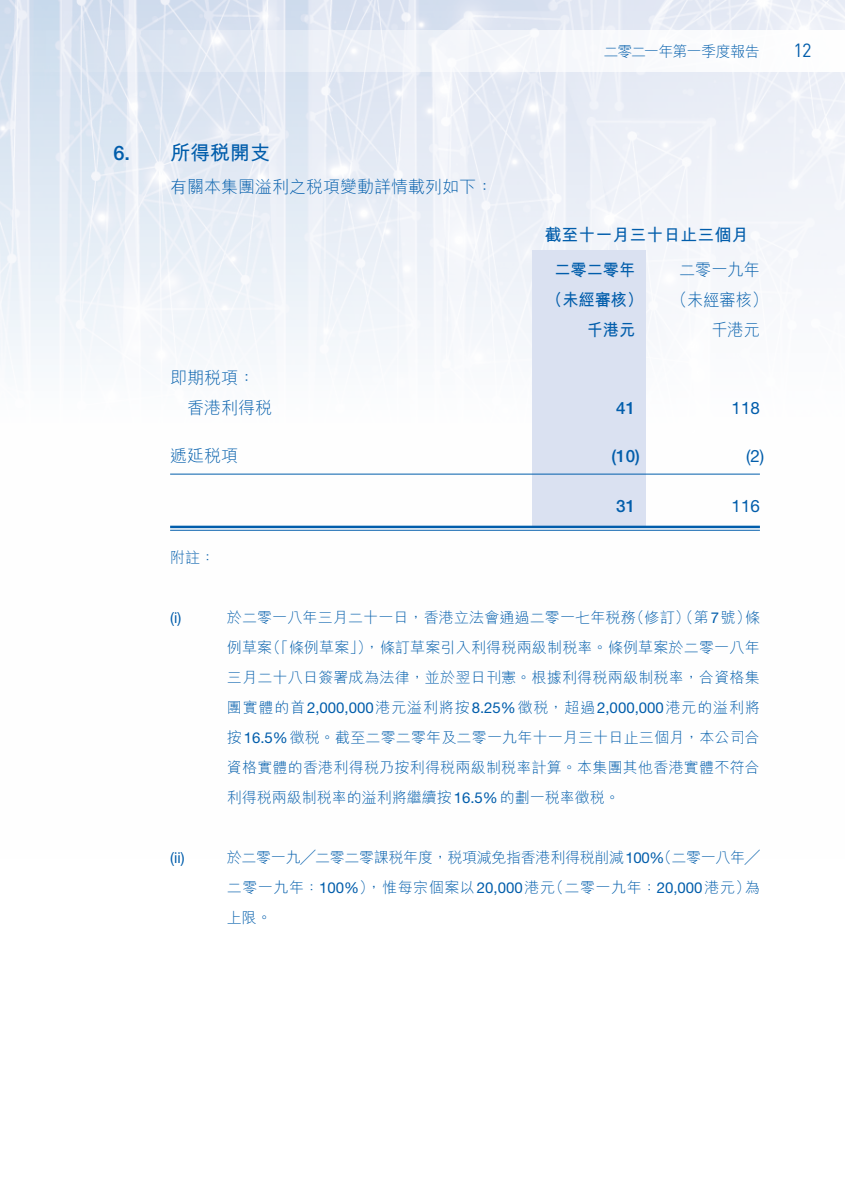
<style>
.page{position:relative;width:845px;height:1191px;background:#fff}
.page>*{position:absolute;margin:0;border:0;box-sizing:border-box;transform-origin:0 0}
.Subhead_1{font:700 20px "M Hei HK";color:#015dab}
.t1{font:18.8px "DIN";color:#015dab;scale:.95 1}
.Body_Text{font:300 17px "M Hei HK";color:#015dab}
.Table_2_Colume{font:700 17px "M Hei HK";color:#015dab;scale:.95 1}
.Table_2_Colume-2{font:300 17px "M Hei HK";color:#015dab;scale:.95 1}
.Table_2_Colume-3{font:300 17px "M Hei HK";color:#015dab}
.Table_2_Colume-4{font:700 17px "M Hei HK";color:#015dab}
.Table_2_Colume-5{font:17px "Helvetica Neue LT Std";color:#015dab}
.Table_2_Colume-6{font:500 17px "Helvetica Neue LT Std";color:#015dab}
.Notes{font:300 15px/30px "M Hei HK";color:#015dab;text-align:justify}
.Notes-2{font:300 15px "M Hei HK";letter-spacing:-.045em;color:#015dab}
.Notes-3{font:15px "Helvetica Neue LT Std";color:#015dab}
.s1{font-family:"Helvetica Neue LT Std";font-weight:500}
.s2{font-family:"Helvetica Neue LT Std";font-weight:400}
</style>
<div class="page">
<img style="left:1px;top:0;width:844px;height:530px">
<svg style="left:1px;top:30px;width:844px;height:41px;fill:#f1f3f9"></svg>
<div style="left:532px;top:251px;width:113px;height:276px;background:#dae1f1"></div>
<hr style="left:170px;top:473px;width:590px;height:1px;background:#015dab">
<hr style="left:170px;top:525px;width:590px;height:3px;background:#015dab">
<hr style="left:170px;top:530px;width:590px;height:1px;background:#015dab">
<p class="Subhead_1" style="left:113px;top:138px;width:158px"><span class="s1">6.</span> 所得稅開支</p>
<p class="Body_Text" style="left:170px;top:178px;width:324px">有關本集團溢利之稅項變動詳情載列如下：</p>
<p class="Notes-2" style="left:603px;top:44px;width:158px">二零二一年第一季度報告</p>
<p class="t1" style="left:793px;top:39px;width:21px">12</p>
<p class="Table_2_Colume-4" style="left:544px;top:222px;width:205px">截至十一月三十日止三個月</p>
<p class="Table_2_Colume" style="left:554px;top:258px;width:86px">二零二零年</p>
<p class="Table_2_Colume-2" style="left:679px;top:261px;width:86px">二零一九年</p>
<p class="Table_2_Colume" style="left:546px;top:288px;width:104px">（未經審核）</p>
<p class="Table_2_Colume-2" style="left:671px;top:291px;width:104px">（未經審核）</p>
<p class="Table_2_Colume" style="left:587px;top:318px;width:53px">千港元</p>
<p class="Table_2_Colume-2" style="left:711px;top:321px;width:53px">千港元</p>
<p class="Table_2_Colume-3" style="left:170px;top:369px;width:86px">即期稅項：</p>
<p class="Table_2_Colume-3" style="left:187px;top:399px;width:86px">香港利得稅</p>
<p class="Table_2_Colume-6" style="left:616px;top:398px;width:20px">41</p>
<p class="Table_2_Colume-5" style="left:731px;top:398px;width:30px">118</p>
<p class="Table_2_Colume-3" style="left:170px;top:447px;width:69px">遞延稅項</p>
<p class="Table_2_Colume-6" style="left:611px;top:446px;width:30px">(10)</p>
<p class="Table_2_Colume-5" style="left:746px;top:446px;width:20px">(2)</p>
<p class="Table_2_Colume-6" style="left:616px;top:496px;width:20px">31</p>
<p class="Table_2_Colume-5" style="left:731px;top:496px;width:30px">116</p>
<p class="Notes" style="left:170px;top:542px;width:46px">附註：</p>
<p class="Notes-3" style="left:170px;top:608px;width:13px">(i)</p>
<p class="Notes" style="left:227px;top:602px;width:534px">於二零一八年三月二十一日，香港立法會通過二零一七年稅務（修訂）（第<span class="s2">7</span>號）條例草案（「條例草案」），條訂草案引入利得稅兩級制稅率。條例草案於二零一八年三月二十八日簽署成為法律，並於翌日刊憲。根據利得稅兩級制稅率，合資格集團實體的首<span class="s2">2,000,000</span>港元溢利將按<span class="s2">8.25%</span>徵稅，超過<span class="s2">2,000,000</span>港元的溢利將按<span class="s2">16.5%</span>徵稅。截至二零二零年及二零一九年十一月三十日止三個月，本公司合資格實體的香港利得稅乃按利得稅兩級制稅率計算。本集團其他香港實體不符合利得稅兩級制稅率的溢利將繼續按<span class="s2">16.5%</span>的劃一稅率徵稅。</p>
<p class="Notes-3" style="left:170px;top:848px;width:16px">(ii)</p>
<p class="Notes" style="left:227px;top:842px;width:534px">於二零一九╱二零二零課稅年度，稅項減免指香港利得稅削減<span class="s2">100%</span>（二零一八年╱二零一九年：<span class="s2">100%</span>），惟每宗個案以<span class="s2">20,000</span>港元（二零一九年：<span class="s2">20,000</span>港元）為上限。</p>
</div>
